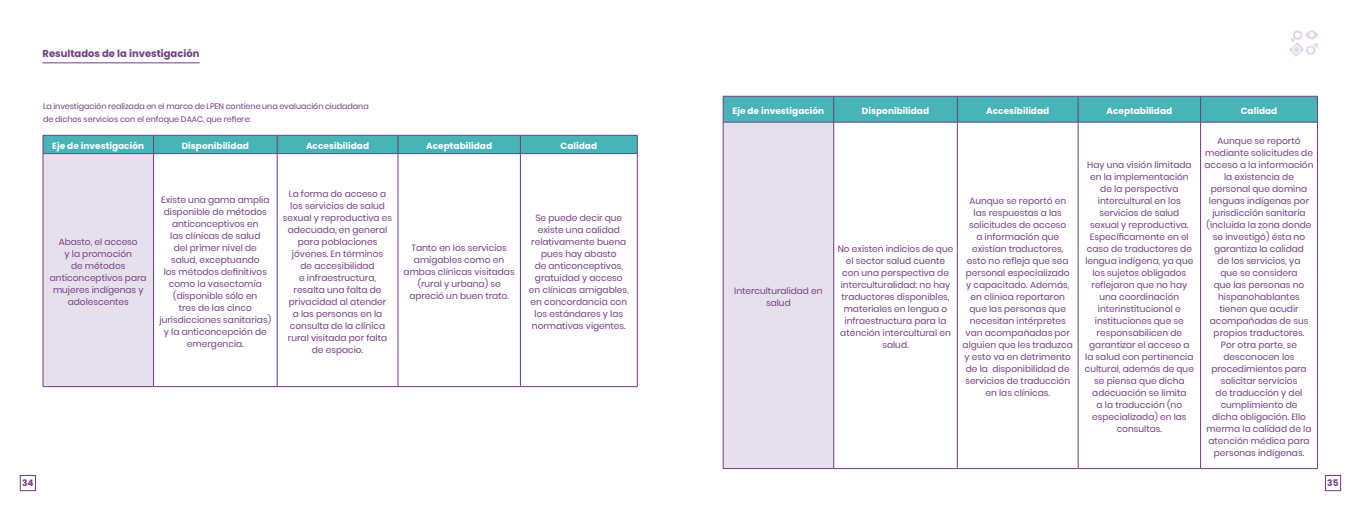
<style>
.page{position:relative;width:1361px;height:511px;background:#fff}
.page>*{position:absolute;margin:0;border:0;box-sizing:border-box;transform-origin:0 0}
.t1{font:700 10px "Poppins";color:#723d83}
.t2{font:9px/12px "Poppins";color:#723d83;text-align:center}
.t3{font:700 9px "Poppins";color:#fff}
.t4{font:700 9px "Poppins";color:#723d83}
.t5{font:8px/13px "Poppins";letter-spacing:-.005em;color:#723d83}
</style>
<div class="page">
<hr style="left:43px;top:62px;width:157px;height:1px;background:#723d83">
<svg style="left:1289px;top:30px;width:29px;height:27px"></svg>
<div style="left:20px;top:475px;width:16px;height:15px;border:1px solid #723d83"></div>
<div style="left:1325px;top:475px;width:16px;height:15px;border:1px solid #723d83"></div>
<div style="left:43px;top:153px;width:111px;height:233px;background:#e6e0ec"></div>
<svg style="left:43px;top:135px;width:595px;height:18px;background:#49aeb5"></svg>
<hr style="left:43px;top:153px;width:111px;height:1px;background:#723d83">
<hr style="left:43px;top:153px;width:1px;height:233px;background:#723d83">
<hr style="left:154px;top:153px;width:123px;height:1px;background:#723d83">
<hr style="left:153px;top:153px;width:1px;height:233px;background:#723d83">
<hr style="left:277px;top:153px;width:121px;height:1px;background:#723d83">
<hr style="left:277px;top:153px;width:1px;height:233px;background:#723d83">
<hr style="left:398px;top:153px;width:122px;height:1px;background:#723d83">
<hr style="left:398px;top:153px;width:1px;height:233px;background:#723d83">
<hr style="left:520px;top:153px;width:117px;height:1px;background:#723d83">
<hr style="left:520px;top:153px;width:1px;height:233px;background:#723d83">
<hr style="left:637px;top:153px;width:1px;height:233px;background:#723d83">
<hr style="left:43px;top:386px;width:111px;height:1px;background:#723d83">
<hr style="left:154px;top:386px;width:123px;height:1px;background:#723d83">
<hr style="left:277px;top:386px;width:121px;height:1px;background:#723d83">
<hr style="left:398px;top:386px;width:122px;height:1px;background:#723d83">
<hr style="left:520px;top:386px;width:117px;height:1px;background:#723d83">
<div style="left:723px;top:122px;width:110px;height:346px;background:#e6e0ec"></div>
<svg style="left:723px;top:96px;width:595px;height:26px;background:#49afb5"></svg>
<hr style="left:723px;top:122px;width:110px;height:1px;background:#723d83">
<hr style="left:723px;top:122px;width:1px;height:346px;background:#723d83">
<hr style="left:833px;top:122px;width:124px;height:1px;background:#723d83">
<hr style="left:833px;top:122px;width:1px;height:346px;background:#723d83">
<hr style="left:957px;top:122px;width:121px;height:1px;background:#723d83">
<hr style="left:957px;top:122px;width:1px;height:346px;background:#723d83">
<hr style="left:1078px;top:122px;width:122px;height:1px;background:#723d83">
<hr style="left:1078px;top:122px;width:1px;height:346px;background:#723d83">
<hr style="left:1200px;top:122px;width:117px;height:1px;background:#723d83">
<hr style="left:1200px;top:122px;width:1px;height:346px;background:#723d83">
<hr style="left:1317px;top:122px;width:1px;height:346px;background:#723d83">
<hr style="left:723px;top:468px;width:110px;height:1px;background:#723d83">
<hr style="left:833px;top:468px;width:124px;height:1px;background:#723d83">
<hr style="left:957px;top:468px;width:121px;height:1px;background:#723d83">
<hr style="left:1078px;top:468px;width:122px;height:1px;background:#723d83">
<hr style="left:1200px;top:468px;width:117px;height:1px;background:#723d83">
<p class="t1" style="left:43px;top:47px;width:158px">Resultados de la investigación</p>
<p class="t5" style="left:43px;top:100px;width:327px">La investigación realizada en el marco de LPEN contiene una evaluación ciudadana de dichos servicios con el enfoque DAAC, que refiere:</p>
<p class="t3" style="left:52px;top:141px;width:93px">Eje de investigación</p>
<p class="t3" style="left:182px;top:141px;width:69px">Disponibilidad</p>
<p class="t3" style="left:306px;top:141px;width:65px">Accesibilidad</p>
<p class="t3" style="left:426px;top:141px;width:67px">Aceptabilidad</p>
<p class="t3" style="left:560px;top:141px;width:38px">Calidad</p>
<p class="t2" style="left:50px;top:235px;width:98px">Abasto, el acceso<br>y la promoción<br>de métodos anticonceptivos para mujeres indígenas y adolescentes</p>
<p class="t2" style="left:160px;top:193px;width:113px">Existe una gama amplia disponible de métodos anticonceptivos en<br>las clínicas de salud<br>del primer nivel de<br>salud, exceptuando<br>los métodos definitivos como la vasectomía (disponible sólo en<br>tres de las cinco jurisdicciones sanitarias) y la anticoncepción de emergencia.</p>
<p class="t2" style="left:283px;top:187px;width:111px">La forma de acceso a los servicios de salud sexual y reproductiva es adecuada, en general para poblaciones jóvenes. En términos<br>de accesibilidad<br>e infraestructura, resalta una falta de privacidad al atender<br>a las personas en la consulta de la clínica rural visitada por falta de espacio.</p>
<p class="t2" style="left:404px;top:241px;width:113px">Tanto en los servicios amigables como en ambas clínicas visitadas (rural y urbana) se apreció un buen trato.</p>
<p class="t2" style="left:529px;top:211px;width:101px">Se puede decir que existe una calidad relativamente buena pues hay abasto<br>de anticonceptivos, gratuidad y acceso en clínicas amigables, en concordancia con los estándares y las normativas vigentes.</p>
<p class="t3" style="left:732px;top:105px;width:93px">Eje de investigación</p>
<p class="t3" style="left:862px;top:105px;width:69px">Disponibilidad</p>
<p class="t3" style="left:986px;top:105px;width:65px">Accesibilidad</p>
<p class="t3" style="left:1106px;top:105px;width:67px">Aceptabilidad</p>
<p class="t3" style="left:1240px;top:105px;width:38px">Calidad</p>
<p class="t2" style="left:734px;top:285px;width:90px">Interculturalidad en salud</p>
<p class="t2" style="left:837px;top:243px;width:117px">No existen indicios de que el sector salud cuente con una perspectiva de interculturalidad: no hay traductores disponibles, materiales en lengua o infraestructura para la atención intercultural en salud.</p>
<p class="t2" style="left:962px;top:195px;width:112px">Aunque se reportó en las respuestas a las solicitudes de acceso<br>a información que existían traductores, esto no refleja que sea personal especializado y capacitado. Además, en clínica reportaron que las personas que necesitan intérpretes van acompañadas por alguien que les traduzca y esto va en detrimento de la disponibilidad de servicios de traducción en las clínicas.</p>
<p class="t2" style="left:1084px;top:158px;width:111px">Hay una visión limitada en la implementación de la perspectiva intercultural en los servicios de salud sexual y reproductiva.<br>Específicamente en el caso de traductores de lengua indígena, ya que los sujetos obligados reflejaron que no hay una coordinación interinstitucional e instituciones que se responsabilicen de garantizar el acceso a la salud con pertinencia cultural, además de que se piensa que dicha adecuación se limita<br>a la traducción (no especializada) en las consultas.</p>
<p class="t2" style="left:1204px;top:134px;width:110px">Aunque se reportó mediante solicitudes de acceso a la información la existencia de personal que domina lenguas indígenas por jurisdicción sanitaria (incluida la zona donde se investigó) ésta no garantiza la calidad<br>de los servicios, ya<br>que se considera<br>que las personas no hispanohablantes tienen que acudir acompañadas de sus propios traductores.<br>Por otra parte, se desconocen los procedimientos para solicitar servicios<br>de traducción y del cumplimiento de<br>dicha obligación. Ello merma la calidad de la atención médica para personas indígenas.</p>
<p class="t4" style="left:22px;top:477px;width:13px">34</p>
<p class="t4" style="left:1327px;top:477px;width:13px">35</p>
</div>
